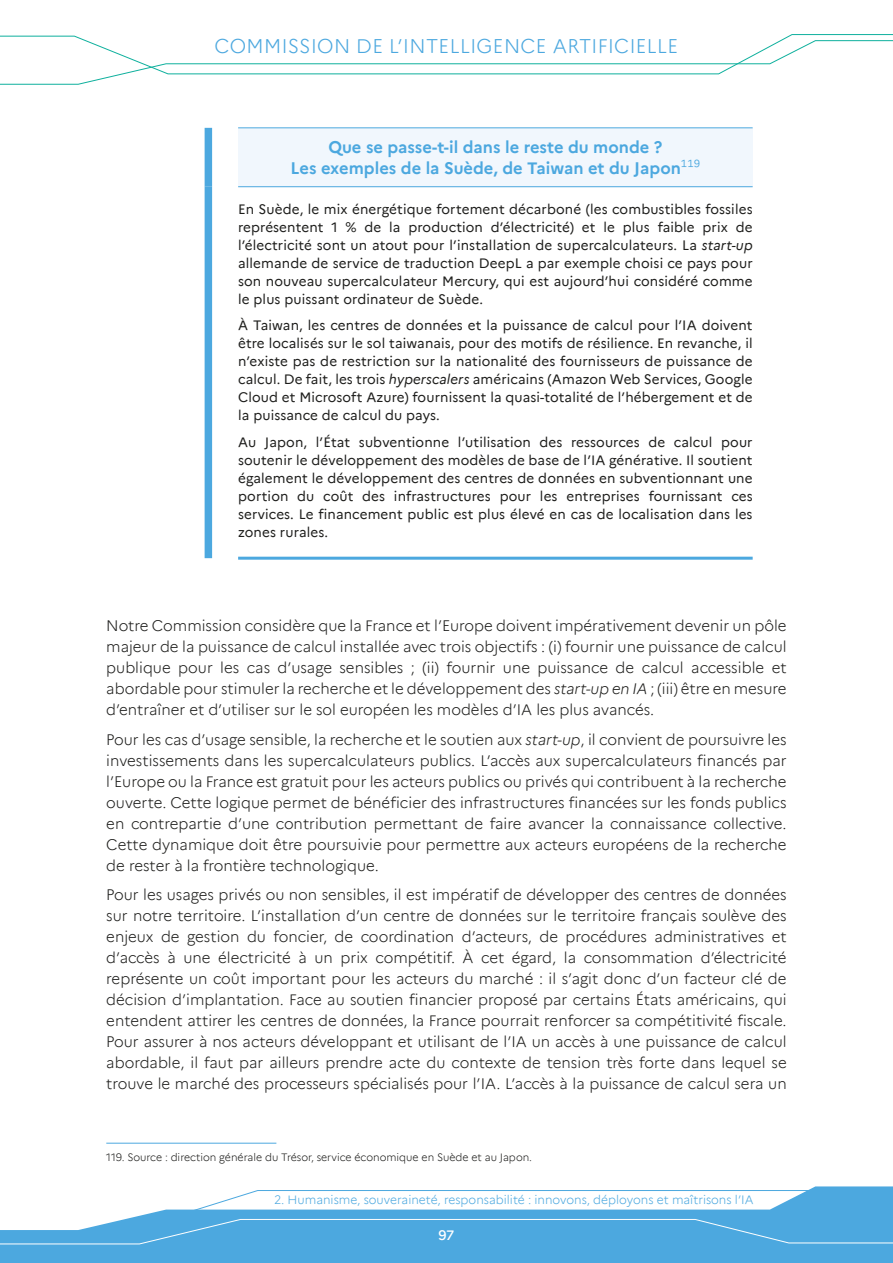
<style>
.page{position:relative;width:893px;height:1263px;background:#fff}
.page>*{position:absolute;margin:0;border:0;box-sizing:border-box;transform-origin:0 0}
.t1{font:300 19.5px "Marianne";letter-spacing:.02em;color:#4ca8df}
.TITRE_ENCADRE{font:700 16.5px/21px "Marianne";color:#4ca8df;text-align:center}
.CDT{font:300 15px/21px "Marianne";color:#1d1d1b}
.CDT-TABLEAU{font:13.5px/18px "Marianne";letter-spacing:.01em;color:#1d1d1b;text-align:justify}
.t2{font:500 13.5px "Marianne";color:#fff}
.t3{font:300 12px "Marianne";color:#4ca8df}
.NOTE_DE_BAS_PAGE{font:300 10.5px "Marianne";color:#1d1d1b}
.s1{font-weight:300}
.s2{font-style:italic}
</style>
<div class="page">
<svg style="left:0;top:1186px;width:893px;height:77px;fill:#4ca8df"></svg>
<svg style="left:0;top:34px;width:893px;height:51px"></svg>
<div style="left:238px;top:128px;width:515px;height:59px;background:#f1f7fd"></div>
<div style="left:205px;top:128px;width:7px;height:59px;background:#4ca8df"></div>
<hr style="left:238px;top:128px;width:515px;height:1px;background:#4ca8df">
<div style="left:205px;top:187px;width:7px;height:371px;background:#4ca8df"></div>
<hr style="left:238px;top:186px;width:515px;height:1px;background:#4ca8df">
<hr style="left:238px;top:557px;width:515px;height:3px;background:#4ca8df">
<hr style="left:106px;top:1143px;width:170px;height:1px;background:#4ca8df">
<svg style="left:0;top:1190px;width:893px;height:54px"></svg>
<h1 class="t1" style="left:215px;top:31px;width:465px">COMMISSION DE L’INTELLIGENCE ARTIFICIELLE</h1>
<p class="TITRE_ENCADRE" style="left:291px;top:135px;width:411px">Que se passe-t-il dans le reste du monde ?<br>Les exemples de la Suède, de Taiwan et du Japon<span class="s1">119</span></p>
<p class="CDT-TABLEAU" style="left:238px;top:199px;width:516px">En Suède, le mix énergétique fortement décarboné (les combustibles fossiles représentent 1 % de la production d’électricité) et le plus faible prix de l’électricité sont un atout pour l’installation de supercalculateurs. La <span class="s2">start-up </span>allemande de service de traduction DeepL a par exemple choisi ce pays pour son nouveau supercalculateur Mercury, qui est aujourd’hui considéré comme le plus puissant ordinateur de Suède.</p>
<p class="CDT-TABLEAU" style="left:238px;top:315px;width:516px">À Taiwan, les centres de données et la puissance de calcul pour l’IA doivent être localisés sur le sol taiwanais, pour des motifs de résilience. En revanche, il n’existe pas de restriction sur la nationalité des fournisseurs de puissance de calcul. De fait, les trois <span class="s2">hyperscalers</span> américains (Amazon Web Services, Google Cloud et Microsoft Azure) fournissent la quasi-totalité de l’hébergement et de la puissance de calcul du pays.</p>
<p class="CDT-TABLEAU" style="left:238px;top:432px;width:516px">Au Japon, l’État subventionne l’utilisation des ressources de calcul pour soutenir le développement des modèles de base de l’IA générative. Il soutient également le développement des centres de données en subventionnant une portion du coût des infrastructures pour les entreprises fournissant ces services. Le financement public est plus élevé en cas de localisation dans les zones rurales.</p>
<p class="CDT" style="left:106px;top:614px;width:682px;text-align:justify">Notre Commission considère que la France et l’Europe doivent impérativement devenir un pôle majeur de la puissance de calcul installée avec trois objectifs : (i) fournir une puissance de calcul publique pour les cas d’usage sensibles ; (ii) fournir une puissance de calcul accessible et abordable pour stimuler la recherche et le développement des <span class="s2">start-up en IA</span> ; (iii) être en mesure d’entraîner et d’utiliser sur le sol européen les modèles d’IA les plus avancés.</p>
<p class="CDT" style="left:106px;top:728px;width:682px">Pour les cas d’usage sensible, la recherche et le soutien aux <span class="s2">start-up</span>, il convient de poursuivre les investissements dans les supercalculateurs publics. L’accès aux supercalculateurs financés par l’Europe ou la France est gratuit pour les acteurs publics ou privés qui contribuent à la recherche ouverte. Cette logique permet de bénéficier des infrastructures financées sur les fonds publics en contrepartie d’une contribution permettant de faire avancer la connaissance collective.<br>Cette dynamique doit être poursuivie pour permettre aux acteurs européens de la recherche de rester à la frontière technologique.</p>
<p class="CDT" style="left:106px;top:883px;width:682px">Pour les usages privés ou non sensibles, il est impératif de développer des centres de données sur notre territoire. L’installation d’un centre de données sur le territoire français soulève des enjeux de gestion du foncier, de coordination d’acteurs, de procédures administratives et d’accès à une électricité à un prix compétitif. À cet égard, la consommation d’électricité représente un coût important pour les acteurs du marché : il s’agit donc d’un facteur clé de décision d’implantation. Face au soutien financier proposé par certains États américains, qui entendent attirer les centres de données, la France pourrait renforcer sa compétitivité fiscale.<br>Pour assurer à nos acteurs développant et utilisant de l’IA un accès à une puissance de calcul abordable, il faut par ailleurs prendre acte du contexte de tension très forte dans lequel se trouve le marché des processeurs spécialisés pour l’IA. L’accès à la puissance de calcul sera un</p>
<p class="NOTE_DE_BAS_PAGE" style="left:106px;top:1149px;width:426px">119. Source : direction générale du Trésor, service économique en Suède et au Japon.</p>
<p class="t3" style="left:274px;top:1190px;width:481px">2. Humanisme, souveraineté, responsabilité : innovons, déployons et maîtrisons l’IA</p>
<p class="t2" style="left:439px;top:1225px;width:17px">97</p>
</div>
